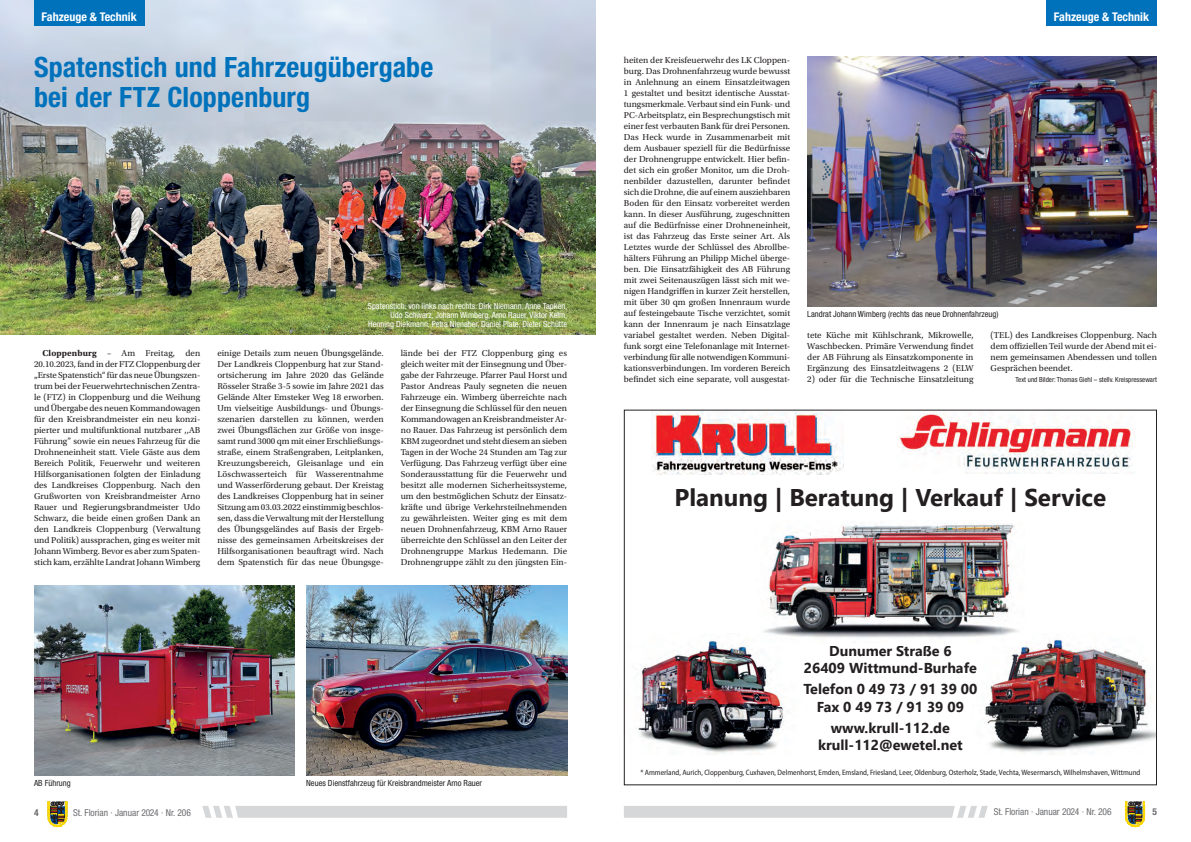
<style>
.page{position:relative;width:1191px;height:842px;background:#fff}
.page>*{position:absolute;margin:0;border:0;box-sizing:border-box;transform-origin:0 0}
.t1{font:700 condensed 28px/30.7px "Helvetica Neue LT Std";letter-spacing:.005em;color:#0072bc}
.t2{font:700 24.2px "Nirmala UI";color:#231f20}
.t3{font:700 14.3px/17.2px "Nirmala UI";color:#231f20;text-align:center}
.t4{font:700 condensed 12px "Helvetica Neue LT Std";color:#fff}
.t5{font:condensed 9.5px "Helvetica Neue LT Std";color:#6c6d70}
.t6{font:700 condensed 9.5px "Helvetica Neue LT Std";color:#6c6d70}
.t7{font:9px/11px "Utopia Std";color:#231f20;text-align:justify}
.t8{font:condensed 8.5px/9px "Helvetica Neue LT Std";color:#fff;text-align:right}
.t9{font:condensed 8.5px "Helvetica Neue LT Std";color:#231f20}
.t10{font:semi-condensed 7.8px "Myriad Pro";color:#231f20}
.t11{font:7.2px "Nirmala UI";color:#231f20}
.t12{font:condensed 7px "Helvetica Neue LT Std";color:#231f20}
.s1{font-weight:700}
</style>
<div class="page">
<div style="left:202px;top:806px;width:365px;height:12px;background:#d6d7d9"></div>
<div style="left:624px;top:806px;width:363px;height:12px;background:#d6d7d9"></div>
<svg style="left:47px;top:801px;width:20px;height:26px"></svg>
<svg style="left:1125px;top:801px;width:20px;height:26px"></svg>
<img style="left:0;top:0;width:595px;height:334px">
<div style="left:34px;top:0;width:111px;height:26px;background:#0072bc"></div>
<div style="left:1046px;top:0;width:111px;height:26px;background:#0072bc"></div>
<img style="left:306px;top:585px;width:261px;height:190px">
<img style="left:34px;top:585px;width:261px;height:190px">
<img style="left:807px;top:57px;width:350px;height:249px">
<img style="left:984px;top:639px;width:171px;height:116px">
<img style="left:897px;top:413px;width:236px;height:61px">
<img style="left:652px;top:412px;width:191px;height:62px">
<img style="left:636px;top:639px;width:149px;height:116px">
<img style="left:756px;top:523px;width:268px;height:122px">
<h3 class="t4" style="left:42px;top:9px;width:97px">Fahzeuge &amp; Technik</h3>
<h3 class="t4" style="left:1054px;top:9px;width:97px">Fahzeuge &amp; Technik</h3>
<h1 class="t1" style="left:34px;top:51px;width:401px">Spatenstich und Fahrzeugübergabe bei der FTZ Cloppenburg</h1>
<p class="t7" style="left:624px;top:55px;width:168px">heiten der Kreisfeuerwehr des LK Cloppen&shy;burg. Das Drohnenfahrzeug wurde bewusst in Anlehnung an einem Einsatzleitwagen 1 gestaltet und besitzt identische Ausstat&shy;tungsmerkmale. Verbaut sind ein Funk- und PC-Arbeitsplatz, ein Besprechungstisch mit einer fest verbauten Bank für drei Personen.<br>Das Heck wurde in Zusammenarbeit mit dem Ausbauer speziell für die Bedürfnisse der Drohnengruppe entwickelt. Hier befin&shy;det sich ein großer Monitor, um die Droh&shy;nenbilder dazustellen, darunter befindet sich die Drohne, die auf einem ausziehbaren Boden für den Einsatz vorbereitet werden kann. In dieser Ausführung, zugeschnitten auf die Bedürfnisse einer Drohneneinheit, ist das Fahrzeug das Erste seiner Art. Als Letztes wurde der Schlüssel des Abrollbe&shy;hälters Führung an Philipp Michel überge&shy;ben. Die Einsatzfähigkeit des AB Führung mit zwei Seitenauszügen lässt sich mit we&shy;nigen Handgriffen in kurzer Zeit herstellen, mit über 30 qm großen Innenraum wurde auf festeingebaute Tische verzichtet, somit kann der Innenraum je nach Einsatzlage variabel gestaltet werden. Neben Digital&shy;funk sorgt eine Telefonanlage mit Internet&shy;verbindung für alle notwendigen Kommuni&shy;kationsverbindungen. Im vorderen Bereich befindet sich eine separate, voll ausgestat-</p>
<p class="t8" style="left:368px;top:302px;width:201px">Spatenstich: von links nach rechts: Dirk Niemann, Anne Tapken,<br>Udo Schwarz, Johann Wimberg, Arno Rauer, Viktor Kelm,<br>Henning Diekmann, Petra Nienaber, Daniel Plate, Dieter Schütte</p>
<p class="t9" style="left:807px;top:309px;width:193px">Landrat Johann Wimberg (rechts das neue Drohnenfahrzeug)</p>
<p class="t7" style="left:990px;top:330px;width:168px">(TEL) des Landkreises Cloppenburg. Nach dem offiziellen Teil wurde der Abend mit ei&shy;nem gemeinsamen Abendessen und tollen Gesprächen beendet.</p>
<p class="t12" style="left:1015px;top:376px;width:143px">Text und Bilder: Thomas Giehl – stellv. Kreispressewart</p>
<p class="t7" style="left:807px;top:330px;width:168px">tete Küche mit Kühlschrank, Mikrowelle, Waschbecken. Primäre Verwendung findet der AB Führung als Einsatzkomponente in Ergänzung des Einsatzleitwagens 2 (ELW</p>
<p class="t7" style="left:807px;top:374px;width:168px">2) oder für die Technische Einsatzleitung</p>
<p class="t7" style="left:34px;top:348px;width:168px;text-indent:9px"><span class="s1">Cloppenburg</span> – Am Freitag, den 20.10.2023, fand in der FTZ Cloppenburg der „Erste Spatenstich“ für das neue Übungszen&shy;trum bei der Feuerwehrtechnischen Zentra&shy;le (FTZ) in Cloppenburg und die Weihung und Übergabe des neuen Kommandowagen für den Kreisbrandmeister ein neu konzi&shy;pierter und multifunktional nutzbarer ,,AB Führung” sowie ein neues Fahrzeug für die Drohneneinheit statt. Viele Gäste aus dem Bereich Politik, Feuerwehr und weiteren Hilfsorganisationen folgten der Einladung des Landkreises Cloppenburg. Nach den Grußworten von Kreisbrandmeister Arno Rauer und Regierungsbrandmeister Udo Schwarz, die beide einen großen Dank an den Landkreis Cloppenburg (Verwaltung und Politik) aussprachen, ging es weiter mit Johann Wimberg. Bevor es aber zum Spaten&shy;stich kam, erzählte Landrat Johann Wimberg</p>
<p class="t7" style="left:217px;top:348px;width:168px">einige Details zum neuen Übungsgelände.<br>Der Landkreis Cloppenburg hat zur Stand&shy;ortsicherung im Jahre 2020 das Gelände Rösseler Straße 3-5 sowie im Jahre 2021 das Gelände Alter Emsteker Weg 18 erworben.<br>Um vielseitige Ausbildungs- und Übungs&shy;szenarien darstellen zu können, werden zwei Übungsflächen zur Größe von insge&shy;samt rund 3000 qm mit einer Erschließungs&shy;straße, einem Straßengraben, Leitplanken, Kreuzungsbereich, Gleisanlage und ein Löschwasserteich für Wasserentnahme und Wasserförderung gebaut. Der Kreistag des Landkreises Cloppenburg hat in seiner Sitzung am 03.03.2022 einstimmig beschlos&shy;sen, dass die Verwaltung mit der Herstellung des Übungsgeländes auf Basis der Ergeb&shy;nisse des gemeinsamen Arbeitskreises der Hilfsorganisationen beauftragt wird. Nach dem Spatenstich für das neue Übungsge-</p>
<p class="t7" style="left:401px;top:348px;width:168px">lände bei der FTZ Cloppenburg ging es gleich weiter mit der Einsegnung und Über&shy;gabe der Fahrzeuge. Pfarrer Paul Horst und Pastor Andreas Pauly segneten die neuen Fahrzeuge ein. Wimberg überreichte nach der Einsegnung die Schlüssel für den neuen Kommandowagen an Kreisbrandmeister Ar&shy;no Rauer. Das Fahrzeug ist persönlich dem KBM zugeordnet und steht diesem an sieben Tagen in der Woche 24 Stunden am Tag zur Verfügung. Das Fahrzeug verfügt über eine Sonderausstattung für die Feuerwehr und besitzt alle modernen Sicherheitssysteme, um den bestmöglichen Schutz der Einsatz&shy;kräfte und übrige Verkehrsteilnehmenden zu gewährleisten. Weiter ging es mit dem neuen Drohnenfahrzeug, KBM Arno Rauer überreichte den Schlüssel an den Leiter der Drohnengruppe Markus Hedemann. Die Drohnengruppe zählt zu den jüngsten Ein-</p>
<h2 class="t2" style="left:674px;top:479px;width:433px">Planung | Beratung | Verkauf | Service</h2>
<p class="t9" style="left:34px;top:778px;width:38px">AB Führung</p>
<p class="t9" style="left:306px;top:778px;width:177px">Neues Dienstfahrzeug für Kreisbrandmeister Arno Rauer</p>
<h3 class="t3" style="left:804px;top:641px;width:174px">Dunumer Straße 6<br>26409 Wittmund-Burhafe</h3>
<h3 class="t3" style="left:803px;top:680px;width:176px">Telefon 0 49 73 / 91 39 00<br>Fax 0 49 73 / 91 39 09</h3>
<h3 class="t3" style="left:818px;top:719px;width:146px">www.krull-112.de krull-112@ewetel.net</h3>
<p class="t10" style="left:640px;top:768px;width:501px">* Ammerland, Aurich, Cloppenburg, Cuxhaven, Delmenhorst, Emden, Emsland, Friesland, Leer, Oldenburg, Osterholz, Stade, Vechta, Wesermarsch, Wilhelmshaven, Wittmund</p>
<p class="t11" style="left:642px;top:766px;width:497px">* Ammerland, Aurich, Cloppenburg, Cuxhaven, Delmenhorst, Emden, Emsland, Friesland, Leer, Oldenburg, Osterholz, Stade, Vechta, Wilhelmshaven, Wittmund</p>
<p class="t6" style="left:34px;top:806px;width:6px">4</p>
<p class="t5" style="left:73px;top:807px;width:119px">St. Florian · Januar 2024 · Nr. 206</p>
<p class="t5" style="left:993px;top:806px;width:119px">St. Florian · Januar 2024 · Nr. 206</p>
<p class="t6" style="left:1152px;top:806px;width:6px">5</p>
</div>
